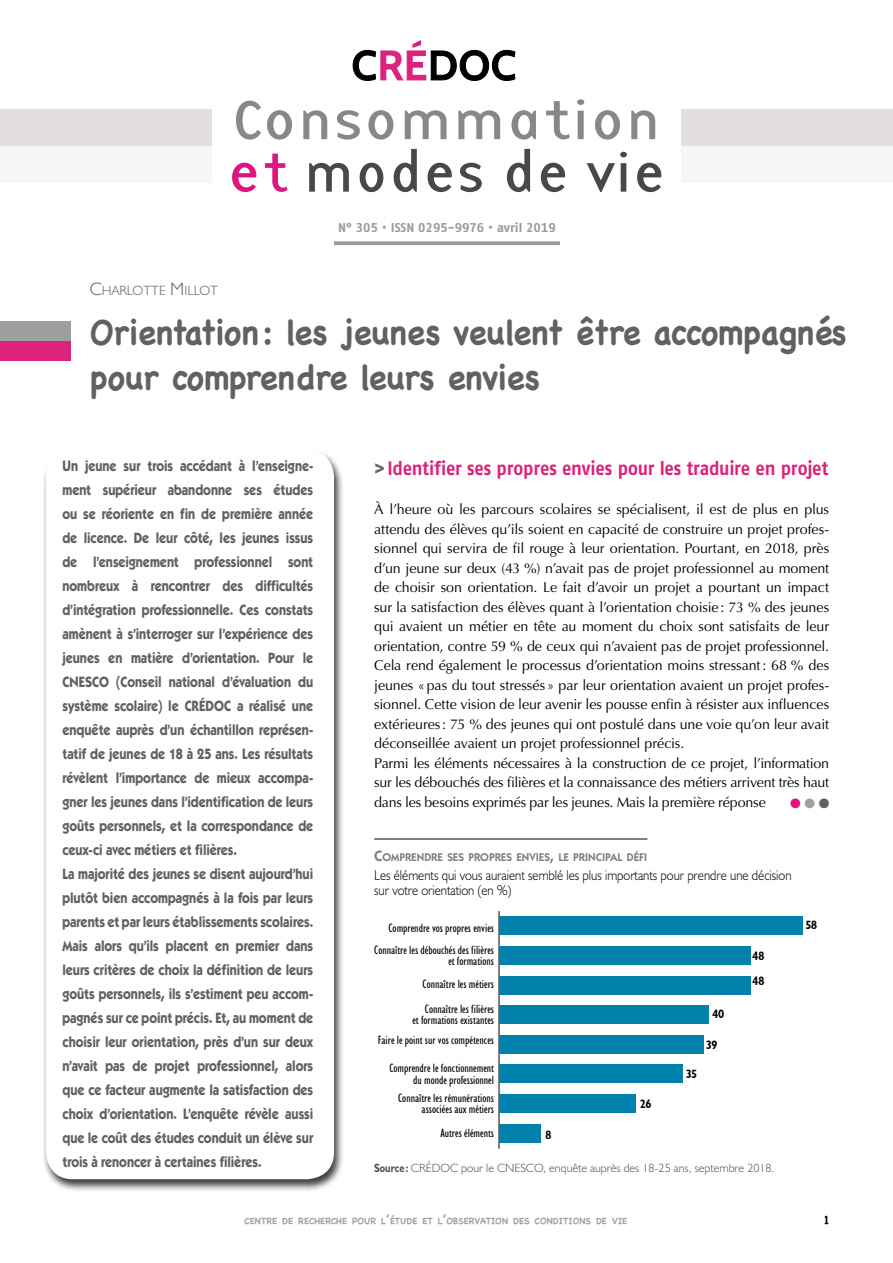
<style>
.page{position:relative;width:893px;height:1263px;background:#fff}
.page>*{position:absolute;margin:0;border:0;box-sizing:border-box;transform-origin:0 0}
.t1{font:57px/52.5px "Base Twelve Sans";color:#888;scale:1.25 1}
.t2{font:700 34.5px/45px "Chalkboard";letter-spacing:-.01em;color:#616161;scale:.95 1}
.t3{font:19.5px "Fago No Bold Tf";letter-spacing:-.01em;color:#dc227a;scale:.9 1}
.t4{font:700 15px/24px "Itc Kabel";letter-spacing:-.005em;color:#616161;scale:.85 1}
.t5{font:14.25px/19.5px "Optima";letter-spacing:-.01em;color:#000}
.t6{font:300 14.25px/15px "Humanist 521 BT";color:#000;scale:.9 1}
.t7{font:300 13.5px "Humanist 521 BT";color:#616161}
.t8{font:13.5px "Zapf Dingbats ITC";color:#de1480}
.t9{font:12.75px "Fago No Bold Tf";color:#9c9a9a}
.t10{font:condensed 12px/11.6px "Humanist 521 BT";color:#000;text-align:right}
.t11{font:300 12px "Humanist 521 BT";color:#525252}
.t12{font:700 condensed 12px/25.5px "Humanist 521 BT";color:#000}
.t13{font:700 12px "Chalkboard";color:#000}
.t14{font:600 11.25px "Itc Kabel";color:#7c7c7c}
.t15{font:700 9px "Chalkboard";color:#9f9f9f}
.s1{color:#de1480}
.s2{color:#484848}
.s3{font-size:18px}
.s4{color:#616161}
.s5{color:#9f9f9f}
.s6{font-size:15px}
.s7{font-weight:700}
.s8{font-size:12px}
</style>
<div class="page">
<div style="left:0;top:341px;width:71px;height:19px;background:#dc227a"></div>
<div style="left:0;top:321px;width:71px;height:20px;background:#9f9f9f"></div>
<div style="left:0;top:146px;width:211px;height:36px;background:#f6f6f6"></div>
<div style="left:0;top:109px;width:211px;height:37px;background:#e2dfde"></div>
<div style="left:682px;top:146px;width:211px;height:36px;background:#f6f6f6"></div>
<div style="left:682px;top:109px;width:211px;height:37px;background:#e2dfde"></div>
<div style="left:43px;top:449px;width:301px;height:743px;background:#000;opacity:.75"></div>
<div style="left:46px;top:450px;width:288px;height:729px;background:#fff;border-radius:27px"></div>
<svg style="left:334px;top:241px;width:226px;height:4px"></svg>
<svg style="left:352px;top:40px;width:164px;height:41px"></svg>
<hr style="left:374px;top:839px;width:273px;height:1px;background:#000">
<hr style="left:499px;top:911px;width:1px;height:238px;background:#000">
<div style="left:499px;top:916px;width:303px;height:19px;background:#0080ab"></div>
<div style="left:499px;top:946px;width:251px;height:19px;background:#0080ab"></div>
<div style="left:499px;top:976px;width:251px;height:18px;background:#0080ab"></div>
<div style="left:499px;top:1005px;width:209px;height:19px;background:#0080ab"></div>
<div style="left:499px;top:1035px;width:204px;height:18px;background:#0080ab"></div>
<div style="left:499px;top:1064px;width:183px;height:19px;background:#0080ab"></div>
<div style="left:499px;top:1094px;width:136px;height:19px;background:#0080ab"></div>
<div style="left:499px;top:1124px;width:42px;height:18px;background:#0080ab"></div>
<h1 class="t1" style="left:227px;top:93px;width:353px">Consommation <span class="s1">et</span> <span class="s2">modes de vie</span></h1>
<p class="t9" style="left:338px;top:220px;width:219px">N° 305 • ISSN 0295-9976 • avril 2019</p>
<p class="t7" style="left:90px;top:282px;width:130px"><span class="s3">C</span>HARLOTTE <span class="s3">M</span>ILLOT</p>
<h2 class="t2" style="left:90px;top:310px;width:798px">Orientation: les jeunes veulent être accompagnés pour comprendre leurs envies</h2>
<p class="t4" style="left:62px;top:453px;width:297px">Un jeune sur trois accédant à l’enseigne&shy;ment supérieur abandonne ses études ou se réoriente en fin de première année de licence. De leur côté, les jeunes issus de l’enseignement professionnel sont nombreux à rencontrer des difficultés d’intégration professionnelle. Ces constats amènent à s’interroger sur l’expérience des jeunes en matière d’orientation. Pour le CNESCO (Conseil national d’évaluation du système scolaire) le CRÉDOC a réalisé une enquête auprès d’un échantillon représen&shy;tatif de jeunes de 18 à 25 ans. Les résultats révèlent l’importance de mieux accompa&shy;gner les jeunes dans l’identification de leurs goûts personnels, et la correspondance de ceux-ci avec métiers et filières.<br>La majorité des jeunes se disent aujourd’hui plutôt bien accompagnés à la fois par leurs parents et par leurs établissements scolaires.<br>Mais alors qu’ils placent en premier dans leurs critères de choix la définition de leurs goûts personnels, ils s’estiment peu accom&shy;pagnés sur ce point précis. Et, au moment de choisir leur orientation, près d’un sur deux n’avait pas de projet professionnel, alors que ce facteur augmente la satisfaction des choix d’orientation. L’enquête révèle aussi que le coût des études conduit un élève sur trois à renoncer à certaines filières.</p>
<h3 class="t3" style="left:374px;top:457px;width:506px"><span class="s4">&gt;</span>Identifier ses propres envies pour les traduire en projet</h3>
<p class="t5" style="left:374px;top:500px;width:457px">À l’heure où les parcours scolaires se spécialisent, il est de plus en plus attendu des élèves qu’ils soient en capacité de construire un projet profes&shy;sionnel qui servira de fil rouge à leur orientation. Pourtant, en 2018, près d’un jeune sur deux (43 %) n’avait pas de projet professionnel au moment de choisir son orientation. Le fait d’avoir un projet a pourtant un impact sur la satisfaction des élèves quant à l’orientation choisie: 73 % des jeunes qui avaient un métier en tête au moment du choix sont satisfaits de leur orientation, contre 59 % de ceux qui n’avaient pas de projet professionnel.<br>Cela rend également le processus d’orientation moins stressant: 68 % des jeunes «pas du tout stressés » par leur orientation avaient un projet profes&shy;sionnel. Cette vision de leur avenir les pousse enfin à résister aux influences extérieures: 75 % des jeunes qui ont postulé dans une voie qu’on leur avait déconseillée avaient un projet professionnel précis.<br>Parmi les éléments nécessaires à la construction de ce projet, l’information sur les débouchés des filières et la connaissance des métiers arrivent très haut dans les besoins exprimés par les jeunes. Mais la première réponse</p>
<p class="t8" style="left:790px;top:797px;width:41px">●<span class="s5">●</span><span class="s4">●</span></p>
<p class="t14" style="left:374px;top:850px;width:275px"><span class="s6">C</span>OMPRENDRE SES PROPRES ENVIES<span class="s6">,</span> LE PRINCIPAL DÉFI</p>
<p class="t6" style="left:374px;top:867px;width:465px">Les éléments qui vous auraient semblé les plus importants pour prendre une décision sur votre orientation (en %)</p>
<p class="t10" style="left:388px;top:922px;width:107px">Comprendre vos propres envies</p>
<p class="t12" style="left:806px;top:912px;width:13px">58</p>
<p class="t12" style="left:753px;top:943px;width:13px">48<br>48</p>
<p class="t12" style="left:712px;top:1001px;width:13px">40</p>
<p class="t12" style="left:706px;top:1032px;width:12px">39</p>
<p class="t12" style="left:686px;top:1060px;width:12px">35</p>
<p class="t12" style="left:640px;top:1090px;width:13px">26</p>
<p class="t12" style="left:546px;top:1121px;width:7px">8</p>
<p class="t11" style="left:374px;top:1160px;width:402px"><span class="s7">Source:</span> CRÉDOC pour le CNESCO, enquête auprès des 18-25 ans, septembre 2018.</p>
<p class="t10" style="left:374px;top:944px;width:121px">Connaître les débouchés des filières et formations</p>
<p class="t10" style="left:423px;top:978px;width:73px">Connaître les métiers</p>
<p class="t10" style="left:412px;top:1003px;width:83px">Connaître les filières<br>et formations existantes</p>
<p class="t10" style="left:378px;top:1034px;width:118px">Faire le point sur vos compétences</p>
<p class="t10" style="left:389px;top:1062px;width:106px">Comprendre le fonctionnement du monde professionnel</p>
<p class="t10" style="left:398px;top:1092px;width:97px">Connaître les rémunérations associées aux métiers</p>
<p class="t10" style="left:440px;top:1127px;width:55px">Autres éléments</p>
<p class="t15" style="left:244px;top:1215px;width:385px">CENTRE DE RECHERCHE POUR L<span class="s8">’</span>ÉTUDE ET L<span class="s8">’</span>OBSERVATION DES CONDITIONS DE VIE</p>
<p class="t13" style="left:824px;top:1212px;width:6px">1</p>
</div>
